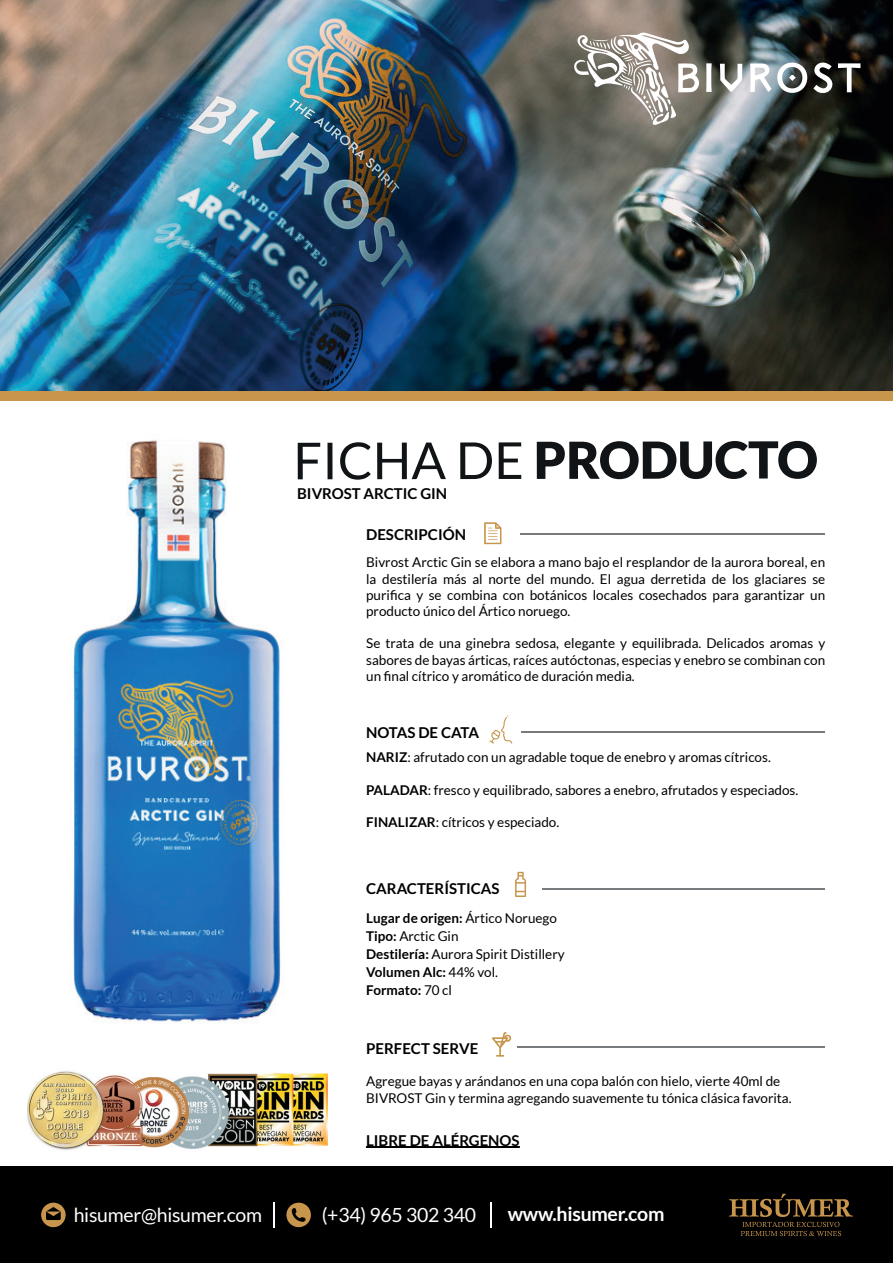
<style>
.page{position:relative;width:893px;height:1263px;background:#fff}
.page>*{position:absolute;margin:0;border:0;box-sizing:border-box;transform-origin:0 0}
.t1{font:900 51px "Lato";color:#111416}
.t2{font:19.5px "Lato";letter-spacing:-.015em;color:#fff}
.t3{font:700 19.5px "Lato";letter-spacing:-.015em;color:#fff}
.t4{font:700 15px "Lato";color:#000001}
.t5{font:700 15px "Lato";letter-spacing:-.02em;color:#000001}
.t6{font:13.5px/16.2px "Lato";color:#000001;text-align:justify}
.s1{font-weight:400}
.s2{font-weight:700}
</style>
<div class="page">
<img style="left:0;top:0;width:893px;height:391px">
<div style="left:0;top:1167px;width:893px;height:96px;background:#000001"></div>
<hr style="left:543px;top:888px;width:282px;height:1px;background:#787b7d">
<hr style="left:517px;top:1046px;width:308px;height:2px;background:#787b7d">
<hr style="left:520px;top:533px;width:305px;height:1px;background:#787b7d">
<svg style="left:484px;top:522px;width:17px;height:22px"></svg>
<svg style="left:515px;top:872px;width:11px;height:25px"></svg>
<hr style="left:522px;top:731px;width:303px;height:2px;background:#787b7d">
<svg style="left:41px;top:1203px;width:25px;height:24px"></svg>
<svg style="left:729px;top:1194px;width:124px;height:42px"></svg>
<svg style="left:286px;top:1203px;width:25px;height:24px"></svg>
<hr style="left:273px;top:1202px;width:2px;height:26px;background:#fff">
<hr style="left:490px;top:1202px;width:2px;height:26px;background:#fff">
<div style="left:0;top:391px;width:893px;height:9px;background:#c7954c"></div>
<svg style="left:492px;top:1032px;width:19px;height:24px"></svg>
<svg style="left:366px;top:1146px;width:154px;height:1px"></svg>
<svg style="left:489px;top:715px;width:23px;height:28px"></svg>
<svg style="left:750px;top:63px;width:21px;height:29px"></svg>
<svg style="left:720px;top:64px;width:22px;height:28px"></svg>
<svg style="left:813px;top:62px;width:47px;height:32px"></svg>
<svg style="left:706px;top:63px;width:6px;height:29px"></svg>
<svg style="left:574px;top:32px;width:126px;height:93px"></svg>
<svg style="left:777px;top:63px;width:30px;height:30px"></svg>
<img style="left:27px;top:1071px;width:300px;height:79px">
<img style="left:73px;top:440px;width:208px;height:582px">
<h1 class="t1" style="left:293px;top:430px;width:526px"><span class="s1">FICHA DE</span> PRODUCTO</h1>
<p class="t4" style="left:297px;top:485px;width:152px">BIVROST ARCTIC GIN</p>
<p class="t4" style="left:366px;top:525px;width:101px">DESCRIPCIÓN</p>
<p class="t6" style="left:366px;top:554px;width:461px">Bivrost Arctic Gin se elabora a mano bajo el resplandor de la aurora boreal, en la destilería más al norte del mundo. El agua derretida de los glaciares se purifica y se combina con botánicos locales cosechados para garantizar un producto único del Ártico noruego.</p>
<p class="t6" style="left:366px;top:635px;width:461px">Se trata de una ginebra sedosa, elegante y equilibrada. Delicados aromas y sabores de bayas árticas, raíces autóctonas, especias y enebro se combinan con un final cítrico y aromático de duración media.</p>
<p class="t5" style="left:366px;top:724px;width:114px">NOTAS DE CATA</p>
<p class="t6" style="left:366px;top:749px;width:406px"><span class="s2">NARIZ</span>: afrutado con un agradable toque de enebro y aromas cítricos.</p>
<p class="t6" style="left:366px;top:781px;width:434px"><span class="s2">PALADAR</span>: fresco y equilibrado, sabores a enebro, afrutados y especiados.</p>
<p class="t6" style="left:366px;top:814px;width:195px"><span class="s2">FINALIZAR</span>: cítricos y especiado.</p>
<p class="t4" style="left:366px;top:880px;width:135px">CARACTERÍSTICAS</p>
<p class="t6" style="left:366px;top:909px;width:200px;line-height:18px;text-align:left"><span class="s2">Lugar de origen:</span> Ártico Noruego<br><span class="s2">Tipo:</span> Arctic Gin<br><span class="s2">Destilería:</span> Aurora Spirit Distillery<br><span class="s2">Volumen Alc:</span> 44% vol.<br><span class="s2">Formato:</span> 70 cl</p>
<p class="t4" style="left:366px;top:1040px;width:114px">PERFECT SERVE</p>
<p class="t6" style="left:366px;top:1073px;width:427px">Agregue bayas y arándanos en una copa balón con hielo, vierte 40ml de<br>BIVROST Gin y termina agregando suavemente tu tónica clásica favorita.</p>
<p class="t4" style="left:366px;top:1132px;width:155px">LIBRE DE ALÉRGENOS</p>
<h2 class="t2" style="left:74px;top:1203px;width:190px">hisumer@hisumer.com</h2>
<h2 class="t2" style="left:322px;top:1203px;width:156px">(+34) 965 302 340</h2>
<h2 class="t3" style="left:508px;top:1203px;width:158px">www.hisumer.com</h2>
</div>
